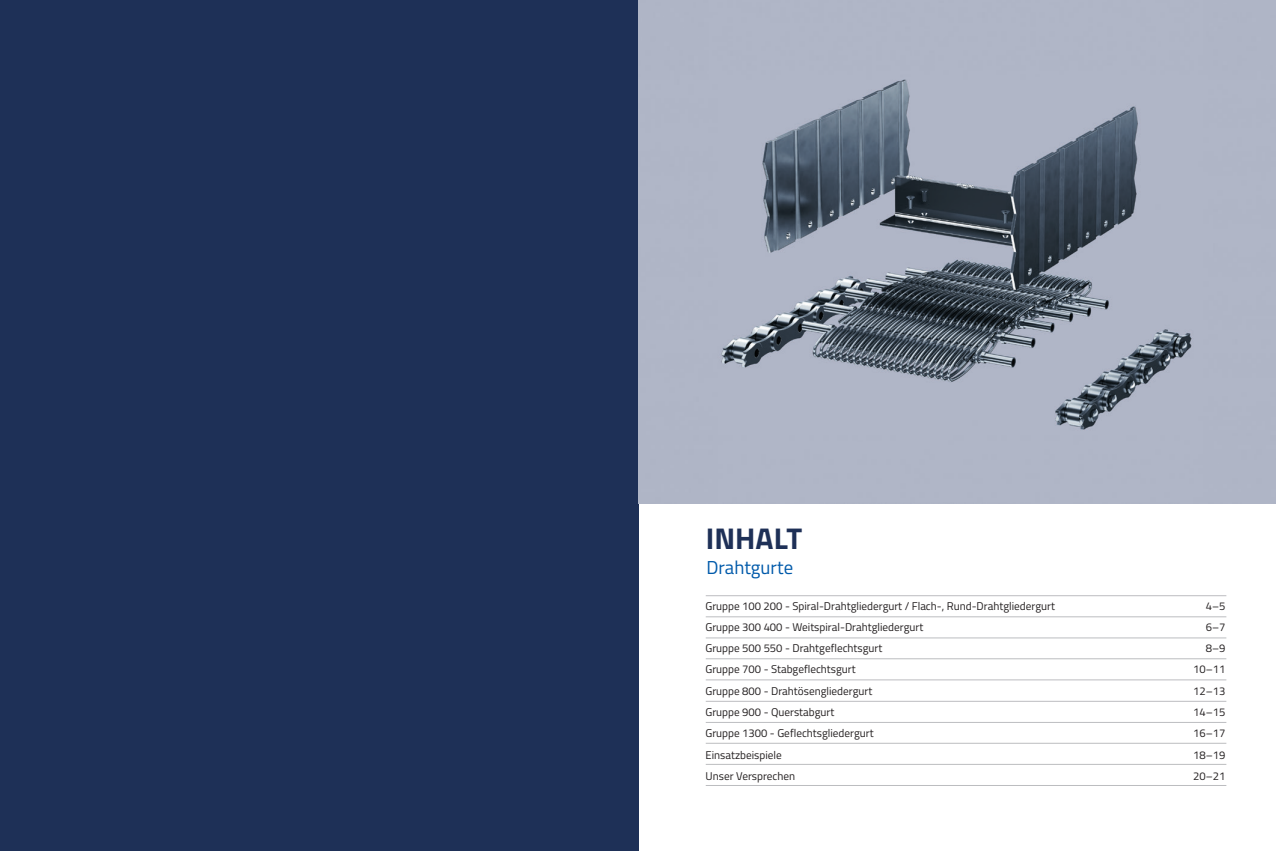
<style>
.page{position:relative;width:1276px;height:851px;background:#fff}
.page>*{position:absolute;margin:0;border:0;box-sizing:border-box;transform-origin:0 0}
.t1{font:700 30px "Titillium";color:#1e3057}
.t2{font:18.75px "Titillium";color:#015aaa}
.t3{font:11.25px/21.2px "Titillium";color:#231f20}
</style>
<div class="page">
<div style="left:0;top:0;width:638px;height:850px;background:#1e3057"></div>
<hr style="left:706px;top:616px;width:520px;height:1px;background:#bcbdc0">
<hr style="left:706px;top:595px;width:520px;height:1px;background:#bcbdc0">
<hr style="left:706px;top:701px;width:520px;height:1px;background:#bcbdc0">
<hr style="left:706px;top:658px;width:520px;height:1px;background:#bcbdc0">
<hr style="left:706px;top:742px;width:520px;height:1px;background:#bcbdc0">
<hr style="left:706px;top:637px;width:520px;height:1px;background:#bcbdc0">
<hr style="left:706px;top:722px;width:520px;height:1px;background:#bcbdc0">
<hr style="left:706px;top:679px;width:520px;height:1px;background:#bcbdc0">
<hr style="left:706px;top:764px;width:520px;height:1px;background:#bcbdc0">
<hr style="left:706px;top:785px;width:520px;height:1px;background:#bcbdc0">
<img style="left:638px;top:0;width:638px;height:503px">
<h1 class="t1" style="left:706px;top:515px;width:98px">INHALT</h1>
<h2 class="t2" style="left:706px;top:553px;width:88px">Drahtgurte</h2>
<p class="t3" style="left:705px;top:594px;width:351px">Gruppe 100 200 - Spiral-Drahtgliedergurt / Flach-, Rund-Drahtgliedergurt Gruppe 300 400 - Weitspiral-Drahtgliedergurt<br>Gruppe 500 550 - Drahtgeflechtsgurt<br>Gruppe 700 - Stabgeflechtsgurt<br>Gruppe 800 - Drahtösengliedergurt<br>Gruppe 900 - Querstabgurt<br>Gruppe 1300 - Geflechtsgliedergurt<br>Einsatzbeispiele<br>Unser Versprechen</p>
<p class="t3" style="left:1193px;top:594px;width:34px;text-align:right">4–5<br>6–7<br>8–9<br>10–11<br>12–13<br>14–15<br>16–17<br>18–19<br>20–21</p>
</div>
